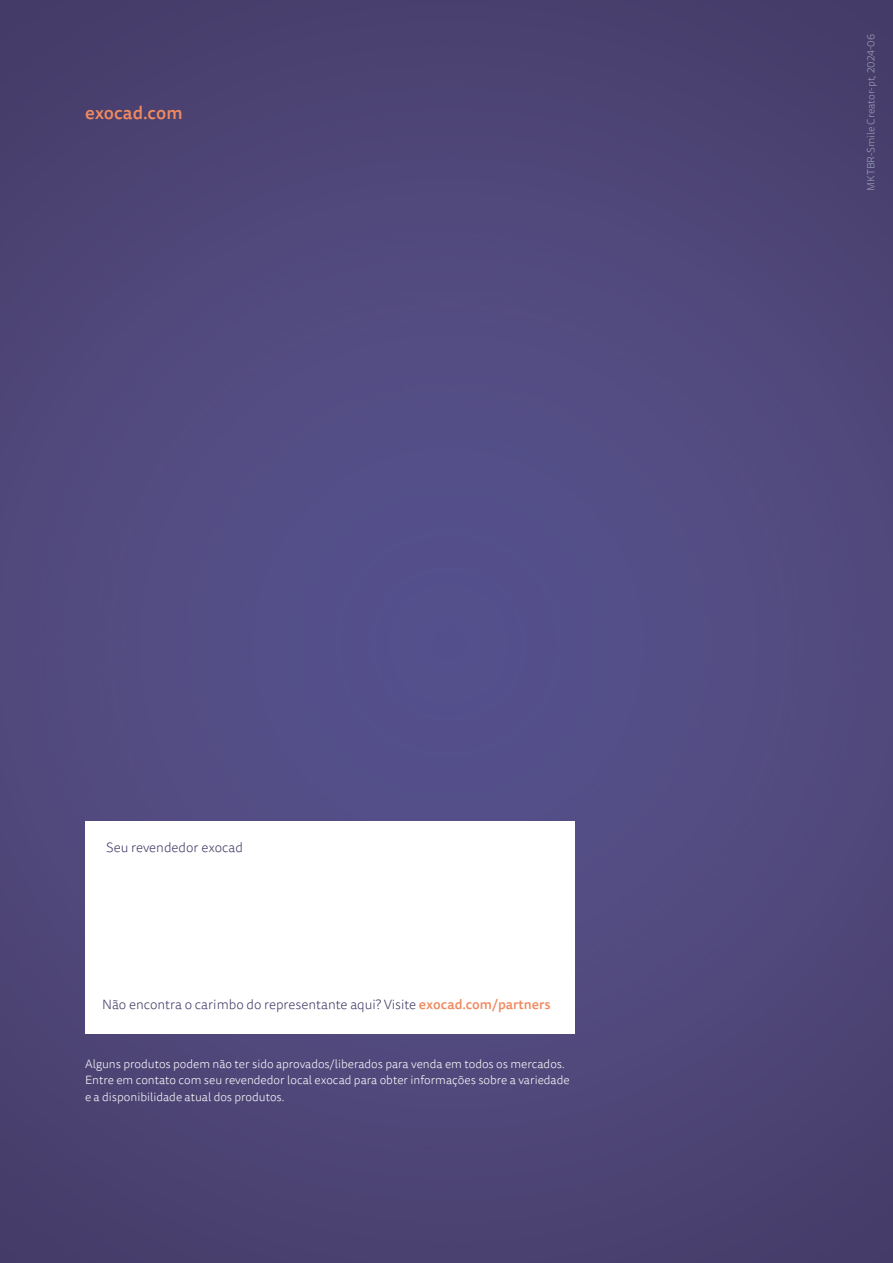
<style>
.page{position:relative;width:893px;height:1263px;background:#fff}
.page>*{position:absolute;margin:0;border:0;box-sizing:border-box;transform-origin:0 0}
.t1{font:500 18px "Tisa Sans Pro";color:#f08a5f}
.t2{font:300 13.5px "Tisa Sans Pro";color:#433a67}
.t3{font:300 12px/16.5px "Tisa Sans Pro";color:#fff}
.t4{font:300 10.5px "Tisa Sans Pro";color:#9ca0b9}
.s1{font-weight:500;color:#f08a5f}
</style>
<div class="page">
<img style="left:0;top:0;width:893px;height:1263px">
<div style="left:85px;top:821px;width:489px;height:212px;background:#fff"></div>
<h1 class="t1" style="left:85px;top:101px;width:99px">exocad.com</h1>
<p class="t2" style="left:106px;top:838px;width:138px">Seu revendedor exocad</p>
<p class="t2" style="left:102px;top:996px;width:450px">Não encontra o carimbo do representante aqui? Visite <span class="s1">exocad.com/partners</span></p>
<p class="t3" style="left:85px;top:1055px;width:486px">Alguns produtos podem não ter sido aprovados/liberados para venda em todos os mercados.<br>Entre em contato com seu revendedor local exocad para obter informações sobre a variedade e a disponibilidade atual dos produtos.</p>
<p class="t4" style="left:864px;top:191px;width:158px;rotate:-90deg">MKTBR-Smile Creator-pt, 2024-06</p>
</div>
